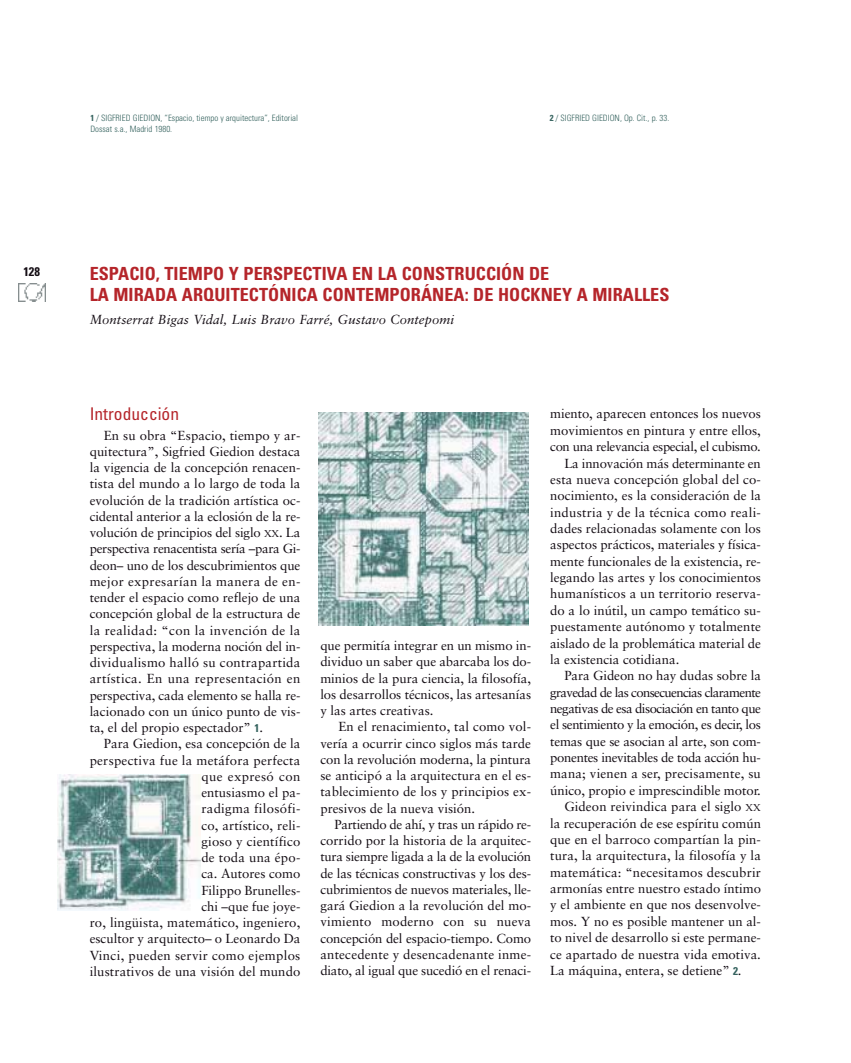
<style>
.page{position:relative;width:851px;height:1063px;background:#fff}
.page>*{position:absolute;margin:0;border:0;box-sizing:border-box;transform-origin:0 0}
.t1{font:700 condensed 18.12px/21.8px "Univers";letter-spacing:.005em;color:#b5252a}
.t2{font:condensed 17.5px "Univers";color:#b5252a}
.t3{font:13.12px/16.2px "Sabon";color:#140d14;text-align:justify}
.t4{font:13.12px "Sabon";letter-spacing:-.025em;color:#140d14}
.t5{font:italic 13.12px "Sabon";letter-spacing:.005em;color:#140d14}
.t6{font:13.12px "Sabon";letter-spacing:-.05em;color:#140d14}
.t7{font:13.12px "Sabon";letter-spacing:-.04em;color:#140d14}
.t8{font:13.12px "Sabon";letter-spacing:.02em;color:#140d14}
.t9{font:700 condensed 12.5px "Univers";color:#140d14}
.t10{font:300 condensed 8.75px/10.5px "Univers";color:#33615d}
.s1{font-weight:700}
.s2{font-size:9.88px}
.s3{font-family:"Univers";font-weight:700;font-stretch:condensed;font-size:11.25px;color:#33615d}
</style>
<div class="page">
<svg style="left:18px;top:283px;width:28px;height:19px"></svg>
<img style="left:18px;top:284px;width:28px;height:17px">
<img style="left:58px;top:775px;width:142px;height:135px">
<img style="left:319px;top:413px;width:209px;height:212px">
<p class="t10" style="left:90px;top:114px;width:209px"><span class="s1">1</span> / SIGFRIED GIEDION, “Espacio, tiempo y arquitectura”, Editorial<br>Dossat s.a., Madrid 1980.</p>
<p class="t10" style="left:549px;top:114px;width:121px"><span class="s1">2</span> / SIGFRIED GIEDION, Op. Cit., p. 33.</p>
<p class="t9" style="left:23px;top:267px;width:18px">128</p>
<h1 class="t1" style="left:90px;top:264px;width:581px">ESPACIO, TIEMPO Y PERSPECTIVA EN LA CONSTRUCCIÓN DE<br>LA MIRADA ARQUITECTÓNICA CONTEMPORÁNEA: DE HOCKNEY A MIRALLES</h1>
<p class="t5" style="left:90px;top:314px;width:366px">Montserrat Bigas Vidal, Luis Bravo Farré, Gustavo Contepomi</p>
<h2 class="t2" style="left:90px;top:407px;width:91px">Introducción</h2>
<p class="t3" style="left:90px;top:428px;width:212px;text-indent:14px">En su obra “Espacio, tiempo y ar&shy;quitectura”, Sigfried Giedion destaca la vigencia de la concepción renacen&shy;tista del mundo a lo largo de toda la evolución de la tradición artística oc&shy;cidental anterior a la eclosión de la re&shy;volución de principios del siglo <span class="s2">XX</span>. La perspectiva renacentista sería –para Gi&shy;deon– uno de los descubrimientos que mejor expresarían la manera de en&shy;tender el espacio como reflejo de una concepción global de la estructura de la realidad: “con la invención de la perspectiva, la moderna noción del in&shy;dividualismo halló su contrapartida artística. En una representación en perspectiva, cada elemento se halla re&shy;lacionado con un único punto de vis&shy;ta, el del propio espectador” <span class="s3">1</span>.</p>
<p class="t3" style="left:90px;top:737px;width:212px;text-align:right">Para Giedion, esa concepción de la perspectiva fue la metáfora perfecta que expresó con<br>entusiasmo el pa-<br>radigma filosófi-<br>co, artístico, reli-<br>gioso y científico<br>de toda una épo-<br>ca. Autores como<br>Filippo Brunelles-<br>chi –que fue joye-<br>ro, lingüista, matemático, ingeniero, escultor y arquitecto– o Leonardo Da<br>Vinci, pueden servir como ejemplos ilustrativos de una visión del mundo</p>
<p class="t3" style="left:320px;top:638px;width:212px">que permitía integrar en un mismo in&shy;dividuo un saber que abarcaba los do&shy;minios de la pura ciencia, la filosofía, los desarrollos técnicos, las artesanías y las artes creativas.</p>
<p class="t3" style="left:320px;top:720px;width:212px;text-indent:18px">En el renacimiento, tal como vol&shy;vería a ocurrir cinco siglos más tarde con la revolución moderna, la pintura se anticipó a la arquitectura en el es&shy;tablecimiento de los y principios ex&shy;presivos de la nueva visión.</p>
<p class="t3" style="left:320px;top:817px;width:212px;text-indent:14px">Partiendo de ahí, y tras un rápido re&shy;corrido por la historia de la arquitec&shy;tura siempre ligada a la de la evolución de las técnicas constructivas y los des&shy;cubrimientos de nuevos materiales, lle&shy;gará Giedion a la revolución del mo&shy;vimiento moderno con su nueva concepción del espacio-tiempo. Como antecedente y desencadenante inme&shy;diato, al igual que sucedió en el renaci-</p>
<p class="t3" style="left:550px;top:407px;width:212px">miento, aparecen entonces los nuevos</p>
<p class="t3" style="left:550px;top:423px;width:212px">movimientos en pintura y entre ellos,</p>
<p class="t4" style="left:550px;top:441px;width:212px">con una relevancia especial, el cubismo.</p>
<p class="t3" style="left:564px;top:456px;width:198px">La innovación más determinante en</p>
<p class="t3" style="left:550px;top:472px;width:212px">esta nueva concepción global del co-</p>
<p class="t3" style="left:550px;top:489px;width:212px">nocimiento, es la consideración de la</p>
<p class="t8" style="left:550px;top:507px;width:212px">industria y de la técnica como reali-</p>
<p class="t3" style="left:550px;top:521px;width:212px">dades relacionadas solamente con los</p>
<p class="t3" style="left:550px;top:538px;width:212px">aspectos prácticos, materiales y física-</p>
<p class="t3" style="left:550px;top:554px;width:212px">mente funcionales de la existencia, re-</p>
<p class="t3" style="left:550px;top:571px;width:212px">legando las artes y los conocimientos</p>
<p class="t3" style="left:550px;top:587px;width:212px">humanísticos a un territorio reserva-</p>
<p class="t3" style="left:550px;top:603px;width:212px">do a lo inútil, un campo temático su-</p>
<p class="t3" style="left:550px;top:620px;width:212px">puestamente autónomo y totalmente</p>
<p class="t3" style="left:550px;top:636px;width:212px">aislado de la problemática material de</p>
<p class="t3" style="left:550px;top:652px;width:131px">la existencia cotidiana.</p>
<p class="t3" style="left:564px;top:669px;width:198px">Para Gideon no hay dudas sobre la</p>
<p class="t6" style="left:550px;top:687px;width:212px">gravedad de las consecuencias claramente</p>
<p class="t7" style="left:550px;top:703px;width:212px">negativas de esa disociación en tanto que</p>
<p class="t4" style="left:550px;top:719px;width:212px">el sentimiento y la emoción, es decir, los</p>
<p class="t3" style="left:550px;top:734px;width:212px">temas que se asocian al arte, son com-</p>
<p class="t4" style="left:550px;top:752px;width:212px">ponentes inevitables de toda acción hu-</p>
<p class="t3" style="left:550px;top:767px;width:212px">mana; vienen a ser, precisamente, su</p>
<p class="t3" style="left:550px;top:783px;width:212px">único, propio e imprescindible motor.</p>
<p class="t3" style="left:564px;top:800px;width:198px">Gideon reivindica para el siglo <span class="s2">XX</span></p>
<p class="t3" style="left:550px;top:816px;width:212px">la recuperación de ese espíritu común</p>
<p class="t3" style="left:550px;top:832px;width:212px">que en el barroco compartían la pin-</p>
<p class="t3" style="left:550px;top:849px;width:212px">tura, la arquitectura, la filosofía y la</p>
<p class="t3" style="left:550px;top:865px;width:212px">matemática: “necesitamos descubrir</p>
<p class="t3" style="left:550px;top:881px;width:212px">armonías entre nuestro estado íntimo</p>
<p class="t3" style="left:550px;top:898px;width:212px">y el ambiente en que nos desenvolve-</p>
<p class="t3" style="left:550px;top:914px;width:212px">mos. Y no es posible mantener un al-</p>
<p class="t3" style="left:550px;top:931px;width:212px">to nivel de desarrollo si este permane-</p>
<p class="t3" style="left:550px;top:947px;width:212px">ce apartado de nuestra vida emotiva.</p>
<p class="t3" style="left:550px;top:963px;width:193px">La máquina, entera, se detiene” <span class="s3">2</span>.</p>
</div>
